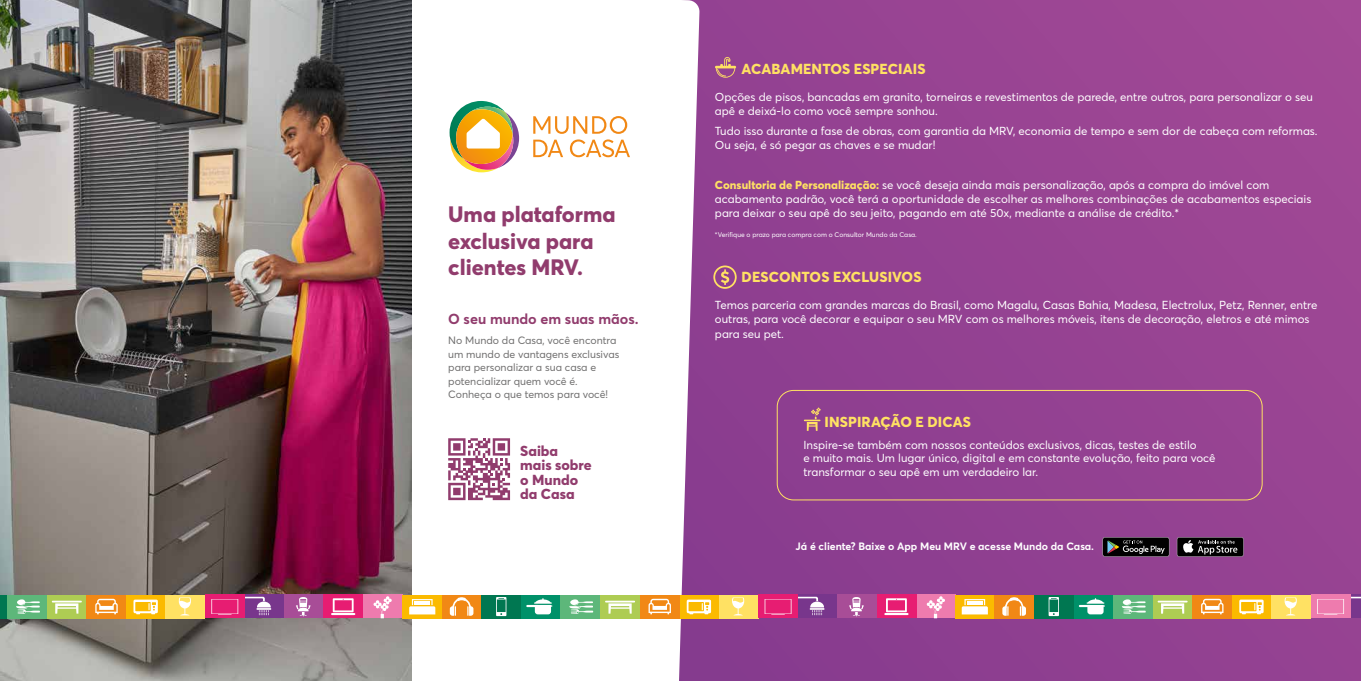
<style>
.page{position:relative;width:1361px;height:681px;background:#fff}
.page>*{position:absolute;margin:0;border:0;box-sizing:border-box;transform-origin:0 0}
.t1{font:800 22px/26.4px "Averta Std";color:#913c6d}
.t2{font:800 14.4px "Averta Std";letter-spacing:.01em;color:#ffe163}
.t3{font:800 14.4px/14.4px "Averta Std";color:#913c6d}
.t4{font:700 14.4px "Averta Std";color:#913c6d}
.t5{font:11.5px/14.4px "Averta Std";color:#fff}
.t6{font:10.5px/13.4px "Averta Std";color:#706f6f}
.t7{font:700 10.5px "Averta Std";color:#fff}
.t8{font:6.7px "Averta Std";color:#fff}
.s1{font-weight:800;color:#ffe163}
</style>
<div class="page">
<div style="left:320px;top:0;width:1041px;height:680px;background:#954292"></div>
<div style="left:412px;top:0;width:287px;height:680px;background:#fff"></div>
<svg style="left:1102px;top:537px;width:67px;height:19px"></svg>
<svg style="left:1176px;top:537px;width:67px;height:19px"></svg>
<svg style="left:449px;top:101px;width:70px;height:71px;background:#d5bb81"></svg>
<svg style="left:533px;top:116px;width:97px;height:41px;background:#fbdfc1"></svg>
<svg style="left:448px;top:438px;width:62px;height:62px;background:#c090ac"></svg>
<img style="left:0;top:0;width:412px;height:680px">
<div style="left:245px;top:594px;width:39px;height:24px;background:#78368c"></div>
<svg style="left:245px;top:596px;width:26px;height:19px"></svg>
<div style="left:0;top:594px;width:8px;height:24px;background:#007751"></div>
<div style="left:7px;top:594px;width:40px;height:24px;background:#5db77a"></div>
<svg style="left:16px;top:599px;width:24px;height:14px"></svg>
<div style="left:47px;top:594px;width:40px;height:24px;background:#aecc53"></div>
<svg style="left:55px;top:603px;width:23px;height:10px"></svg>
<hr style="left:52px;top:600px;width:30px;height:2px;background:#fff">
<div style="left:126px;top:594px;width:40px;height:24px;background:#fbba00"></div>
<svg style="left:133px;top:599px;width:25px;height:15px"></svg>
<div style="left:166px;top:594px;width:39px;height:24px;background:#ffe163"></div>
<svg style="left:179px;top:597px;width:12px;height:18px"></svg>
<div style="left:284px;top:594px;width:39px;height:24px;background:#a84d97"></div>
<svg style="left:296px;top:597px;width:15px;height:19px"></svg>
<div style="left:363px;top:594px;width:39px;height:24px;background:#ee7bae"></div>
<svg style="left:373px;top:596px;width:19px;height:22px"></svg>
<div style="left:205px;top:594px;width:40px;height:24px;background:#e71d72"></div>
<svg style="left:211px;top:599px;width:27px;height:16px"></svg>
<div style="left:323px;top:594px;width:40px;height:24px;background:#e71d72"></div>
<svg style="left:331px;top:598px;width:24px;height:16px"></svg>
<div style="left:86px;top:594px;width:40px;height:24px;background:#f18815"></div>
<svg style="left:95px;top:598px;width:23px;height:16px"></svg>
<div style="left:798px;top:594px;width:39px;height:24px;background:#78368c"></div>
<svg style="left:798px;top:596px;width:26px;height:19px"></svg>
<div style="left:402px;top:594px;width:40px;height:24px;background:#fbba00"></div>
<svg style="left:409px;top:599px;width:26px;height:15px"></svg>
<div style="left:442px;top:594px;width:40px;height:24px;background:#f18815"></div>
<svg style="left:450px;top:597px;width:23px;height:18px"></svg>
<div style="left:481px;top:594px;width:40px;height:24px;background:#007751"></div>
<svg style="left:496px;top:597px;width:10px;height:18px"></svg>
<div style="left:521px;top:594px;width:40px;height:24px;background:#009169"></div>
<svg style="left:526px;top:598px;width:26px;height:16px"></svg>
<div style="left:560px;top:594px;width:40px;height:24px;background:#5db77a"></div>
<svg style="left:569px;top:599px;width:24px;height:14px"></svg>
<div style="left:600px;top:594px;width:40px;height:24px;background:#aecc53"></div>
<svg style="left:608px;top:603px;width:24px;height:10px"></svg>
<hr style="left:605px;top:600px;width:30px;height:2px;background:#fff">
<div style="left:679px;top:594px;width:40px;height:24px;background:#fbba00"></div>
<svg style="left:687px;top:599px;width:24px;height:15px"></svg>
<div style="left:719px;top:594px;width:39px;height:24px;background:#ffe163"></div>
<svg style="left:732px;top:597px;width:12px;height:18px"></svg>
<div style="left:837px;top:594px;width:40px;height:24px;background:#a84d97"></div>
<svg style="left:849px;top:597px;width:15px;height:19px"></svg>
<div style="left:916px;top:594px;width:40px;height:24px;background:#ee7bae"></div>
<svg style="left:926px;top:596px;width:19px;height:22px"></svg>
<div style="left:758px;top:594px;width:40px;height:24px;background:#e71d72"></div>
<svg style="left:764px;top:599px;width:27px;height:16px"></svg>
<div style="left:876px;top:594px;width:40px;height:24px;background:#e71d72"></div>
<svg style="left:884px;top:598px;width:24px;height:16px"></svg>
<div style="left:640px;top:594px;width:39px;height:24px;background:#f18815"></div>
<svg style="left:648px;top:598px;width:23px;height:16px"></svg>
<div style="left:1350px;top:594px;width:11px;height:24px;background:#78368c"></div>
<svg style="left:1350px;top:596px;width:11px;height:5px"></svg>
<div style="left:955px;top:594px;width:40px;height:24px;background:#fbba00"></div>
<svg style="left:961px;top:599px;width:27px;height:15px"></svg>
<div style="left:994px;top:594px;width:40px;height:24px;background:#f18815"></div>
<svg style="left:1002px;top:597px;width:24px;height:18px"></svg>
<div style="left:1034px;top:594px;width:39px;height:24px;background:#007751"></div>
<svg style="left:1048px;top:597px;width:11px;height:18px"></svg>
<div style="left:1073px;top:594px;width:40px;height:24px;background:#009169"></div>
<svg style="left:1079px;top:598px;width:26px;height:16px"></svg>
<div style="left:1113px;top:594px;width:40px;height:24px;background:#5db77a"></div>
<svg style="left:1122px;top:599px;width:24px;height:14px"></svg>
<div style="left:1153px;top:594px;width:39px;height:24px;background:#aecc53"></div>
<svg style="left:1161px;top:603px;width:23px;height:10px"></svg>
<hr style="left:1157px;top:600px;width:30px;height:2px;background:#fff">
<div style="left:1231px;top:594px;width:40px;height:24px;background:#fbba00"></div>
<svg style="left:1239px;top:599px;width:24px;height:15px"></svg>
<div style="left:1271px;top:594px;width:40px;height:24px;background:#ffe163"></div>
<svg style="left:1284px;top:597px;width:12px;height:18px"></svg>
<div style="left:1311px;top:594px;width:39px;height:24px;background:#ee7bae"></div>
<svg style="left:1317px;top:599px;width:27px;height:16px"></svg>
<div style="left:1192px;top:594px;width:40px;height:24px;background:#f18815"></div>
<svg style="left:1201px;top:598px;width:22px;height:16px"></svg>
<svg style="left:715px;top:57px;width:21px;height:21px"></svg>
<svg style="left:713px;top:265px;width:23px;height:24px"></svg>
<div style="left:777px;top:390px;width:485px;height:110px;border:1px solid #ffe163;border-radius:16px"></div>
<svg style="left:804px;top:407px;width:16px;height:23px"></svg>
<h1 class="t1" style="left:448px;top:200px;width:169px">Uma plataforma exclusiva para clientes MRV.</h1>
<p class="t4" style="left:448px;top:308px;width:192px">O seu mundo em suas mãos.</p>
<p class="t6" style="left:448px;top:333px;width:173px">No Mundo da Casa, você encontra um mundo de vantagens exclusivas para personalizar a sua casa e potencializar quem você é.<br>Conheça o que temos para você!</p>
<p class="t3" style="left:520px;top:442px;width:73px">Saiba mais sobre o Mundo da Casa</p>
<p class="t2" style="left:741px;top:59px;width:185px">ACABAMENTOS ESPECIAIS</p>
<p class="t5" style="left:715px;top:89px;width:599px">Opções de pisos, bancadas em granito, torneiras e revestimentos de parede, entre outros, para personalizar o seu apê e deixá-lo como você sempre sonhou.</p>
<p class="t5" style="left:715px;top:123px;width:604px">Tudo isso durante a fase de obras, com garantia da MRV, economia de tempo e sem dor de cabeça com reformas.<br>Ou seja, é só pegar as chaves e se mudar!</p>
<p class="t5" style="left:715px;top:177px;width:598px"><span class="s1">Consultoria de Personalização:</span> se você deseja ainda mais personalização, após a compra do imóvel com acabamento padrão, você terá a oportunidade de escolher as melhores combinações de acabamentos especiais para deixar o seu apê do seu jeito, pagando em até 50x, mediante a análise de crédito.*</p>
<p class="t8" style="left:715px;top:230px;width:203px">*Verifique o prazo para compra com o Consultor Mundo da Casa.</p>
<p class="t2" style="left:741px;top:267px;width:181px">DESCONTOS EXCLUSIVOS</p>
<p class="t5" style="left:715px;top:297px;width:604px">Temos parceria com grandes marcas do Brasil, como Magalu, Casas Bahia, Madesa, Electrolux, Petz, Renner, entre outras, para você decorar e equipar o seu MRV com os melhores móveis, itens de decoração, eletros e até mimos para seu pet.</p>
<p class="t2" style="left:824px;top:411px;width:148px">INSPIRAÇÃO E DICAS</p>
<p class="t5" style="left:803px;top:437px;width:414px;line-height:13.4px">Inspire-se também com nossos conteúdos exclusivos, dicas, testes de estilo<br>e muito mais. Um lugar único, digital e em constante evolução, feito para você transformar o seu apê em um verdadeiro lar.</p>
<p class="t7" style="left:795px;top:538px;width:300px">Já é cliente? Baixe o App Meu MRV e acesse Mundo da Casa.</p>
</div>
